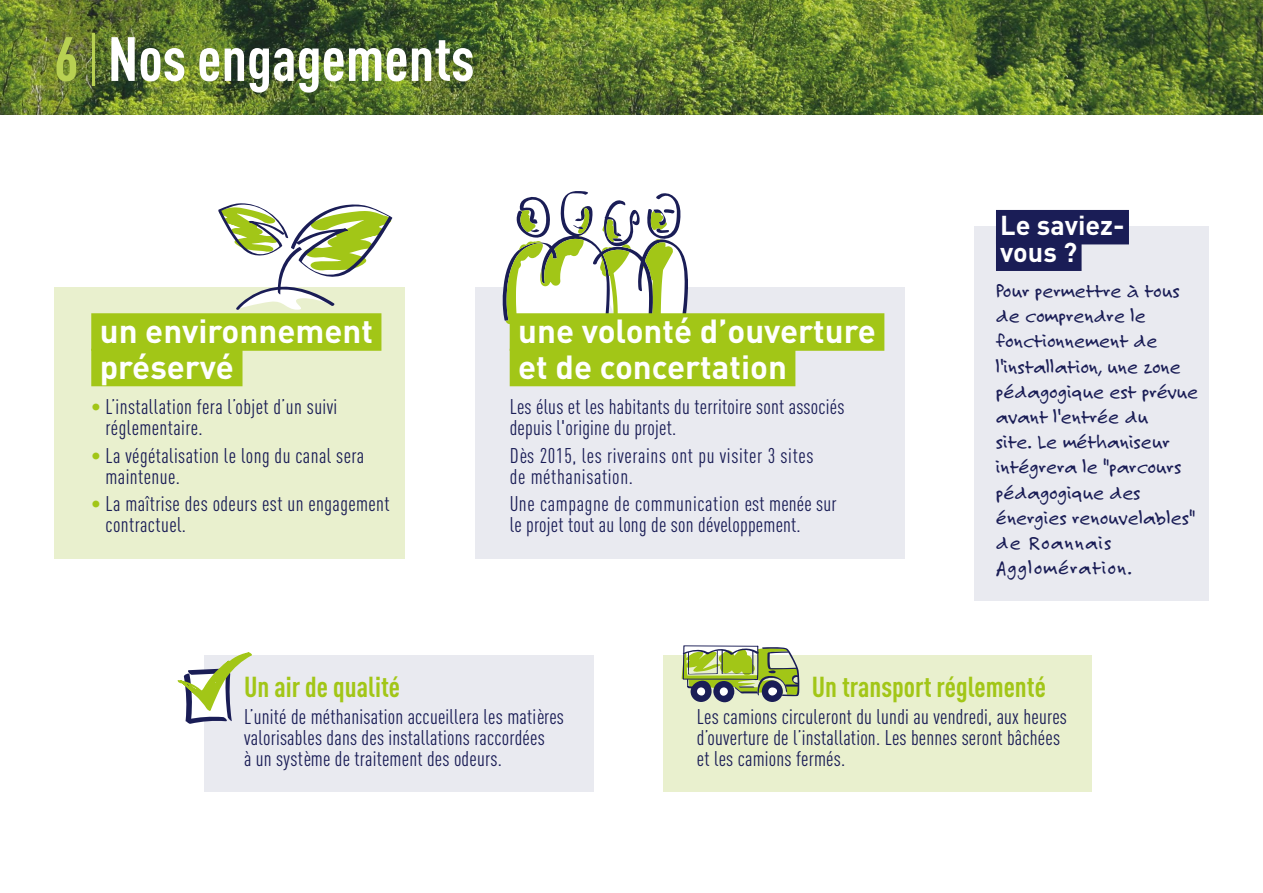
<style>
.page{position:relative;width:1263px;height:893px;background:#fff}
.page>*{position:absolute;margin:0;border:0;box-sizing:border-box;transform-origin:0 0}
.t1{font:700 61.5px "DIN Cond";color:#fff}
.t2{font:700 33px/35.5px "DIN";color:#fff}
.t3{font:700 28.5px "DIN Cond";color:#a2c617}
.t4{font:700 27px/26.5px "DIN";color:#fff}
.t5{font:21px/21px "DIN Cond";letter-spacing:.01em;color:#1a1d56}
.t6{font:21px/25.2px "Felt Tip Roman";color:#1a1d56}
.t7{font:21px/21px "DIN Cond";letter-spacing:.03em;color:#1a1d56}
.s1{color:#b8d052}
.s2{font-weight:300;color:#b8d052}
.s3{color:#a2c617}
</style>
<div class="page">
<img style="left:0;top:0;width:1263px;height:115px">
<div style="left:204px;top:655px;width:389px;height:137px;background:#e9eaf0"></div>
<svg style="left:177px;top:652px;width:75px;height:72px"></svg>
<div style="left:54px;top:287px;width:350px;height:272px;background:#e9f0ce"></div>
<div style="left:91px;top:313px;width:290px;height:38px;background:#a2c617"></div>
<div style="left:91px;top:349px;width:151px;height:37px;background:#a2c617"></div>
<svg style="left:218px;top:203px;width:174px;height:107px"></svg>
<div style="left:475px;top:287px;width:429px;height:272px;background:#e9eaf0"></div>
<svg style="left:503px;top:191px;width:185px;height:142px"></svg>
<div style="left:510px;top:313px;width:374px;height:38px;background:#a2c617"></div>
<div style="left:510px;top:349px;width:285px;height:37px;background:#a2c617"></div>
<div style="left:663px;top:655px;width:429px;height:137px;background:#e9f0ce"></div>
<svg style="left:681px;top:645px;width:119px;height:57px"></svg>
<div style="left:975px;top:227px;width:234px;height:374px;background:#e9eaf0"></div>
<div style="left:996px;top:210px;width:133px;height:34px;background:#1a1d56"></div>
<div style="left:996px;top:236px;width:85px;height:35px;background:#1a1d56"></div>
<h1 class="t1" style="left:54px;top:22px;width:422px"><span class="s1">6</span> <span class="s2">|</span> Nos engagements</h1>
<h2 class="t2" style="left:100px;top:312px;width:275px">un environnement préservé</h2>
<p class="t5" style="left:106px;top:396px;width:233px;text-indent:-14px"><span class="s3">•</span> L’installation fera l’objet d’un suivi réglementaire.</p>
<p class="t5" style="left:106px;top:445px;width:260px;text-indent:-14px"><span class="s3">•</span> La végétalisation le long du canal sera maintenue.</p>
<p class="t5" style="left:106px;top:493px;width:286px;text-indent:-14px"><span class="s3">•</span> La maîtrise des odeurs est un engagement contractuel.</p>
<h2 class="t2" style="left:518px;top:312px;width:359px">une volonté d’ouverture et de concertation</h2>
<p class="t5" style="left:510px;top:396px;width:336px">Les élus et les habitants du territoire sont associés depuis l'origine du projet.</p>
<p class="t7" style="left:510px;top:445px;width:305px">Dès 2015, les riverains ont pu visiter 3 sites de méthanisation.</p>
<p class="t5" style="left:510px;top:493px;width:329px">Une campagne de communication est menée sur le projet tout au long de son développement.</p>
<p class="t4" style="left:1000px;top:211px;width:126px">Le saviez&shy;vous ?</p>
<p class="t6" style="left:996px;top:278px;width:204px">Pour permettre à tous de comprendre le fonctionnement de l'installation, une zone pédagogique est prévue avant l'entrée du<br>site. Le méthaniseur intégrera le "parcours pédagogique des énergies renouvelables" de Roannais<br>Agglomération.</p>
<h3 class="t3" style="left:244px;top:669px;width:158px">Un air de qualité</h3>
<p class="t5" style="left:244px;top:706px;width:321px">L’unité de méthanisation accueillera les matières valorisables dans des installations raccordées<br>à un système de traitement des odeurs.</p>
<h3 class="t3" style="left:812px;top:669px;width:236px">Un transport réglementé</h3>
<p class="t5" style="left:697px;top:706px;width:372px">Les camions circuleront du lundi au vendredi, aux heures d’ouverture de l’installation. Les bennes seront bâchées et les camions fermés.</p>
</div>
